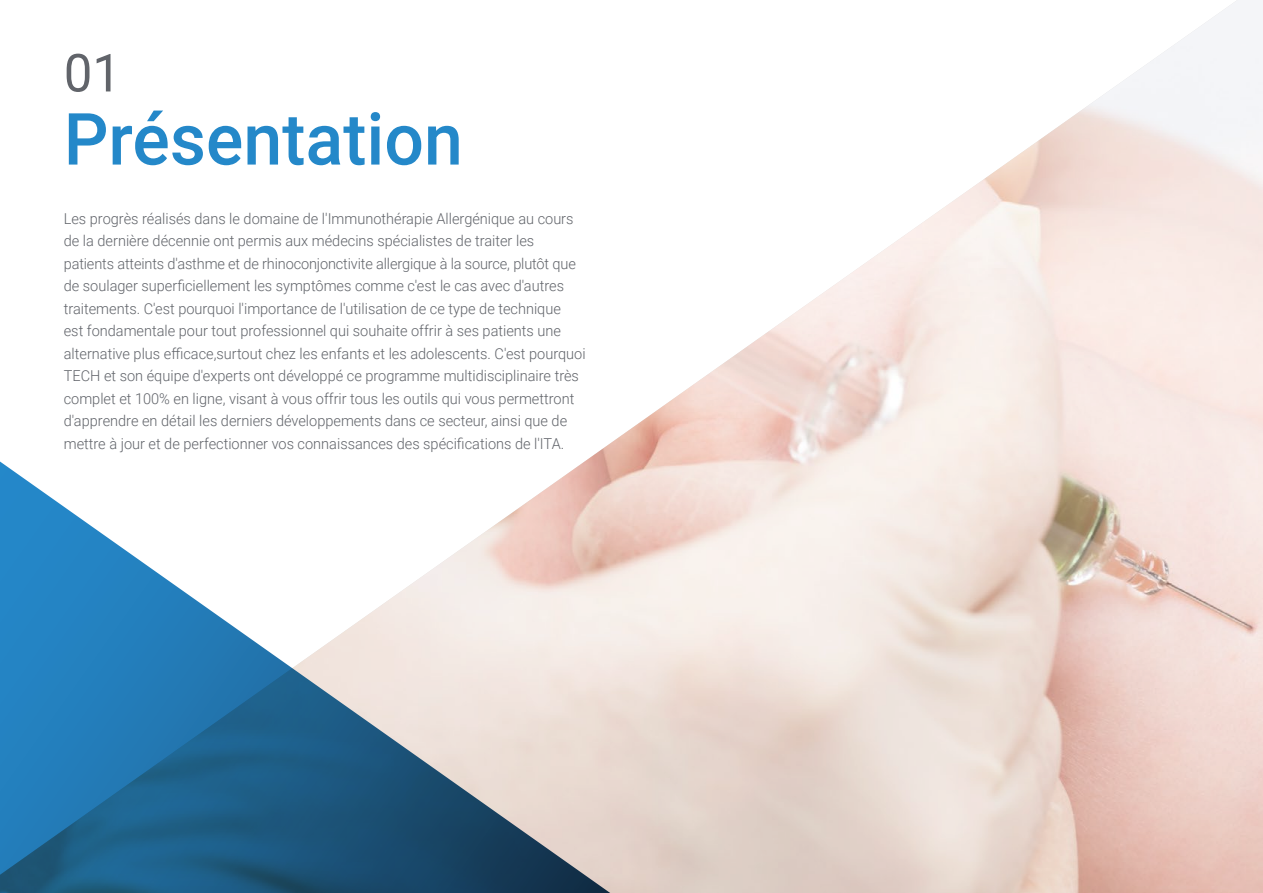
<style>
.page{position:relative;width:1263px;height:893px;background:#fff}
.page>*{position:absolute;margin:0;border:0;box-sizing:border-box;transform-origin:0 0}
.t1{font:500 72px "Roboto";color:#2488c9}
.t2{font:52.5px "Roboto";color:#61646a}
.t3{font:300 15px/22.5px "Roboto";color:#61646a}
</style>
<div class="page">
<img style="left:607px;top:0;width:656px;height:893px">
<svg style="left:0;top:446px;width:640px;height:447px"></svg>
<h2 class="t2" style="left:64px;top:36px;width:59px">01</h2>
<h1 class="t1" style="left:64px;top:89px;width:401px">Présentation</h1>
<p class="t3" style="left:64px;top:207px;width:523px">Les progrès réalisés dans le domaine de l'Immunothérapie Allergénique au cours de la dernière décennie ont permis aux médecins spécialistes de traiter les patients atteints d'asthme et de rhinoconjonctivite allergique à la source, plutôt que de soulager superficiellement les symptômes comme c'est le cas avec d'autres traitements. C'est pourquoi l'importance de l'utilisation de ce type de technique<br>est fondamentale pour tout professionnel qui souhaite offrir à ses patients une alternative plus efficace,surtout chez les enfants et les adolescents. C'est pourquoi TECH et son équipe d'experts ont développé ce programme multidisciplinaire très complet et 100% en ligne, visant à vous offrir tous les outils qui vous permettront d'apprendre en détail les derniers développements dans ce secteur, ainsi que de mettre à jour et de perfectionner vos connaissances des spécifications de l'ITA.</p>
</div>
